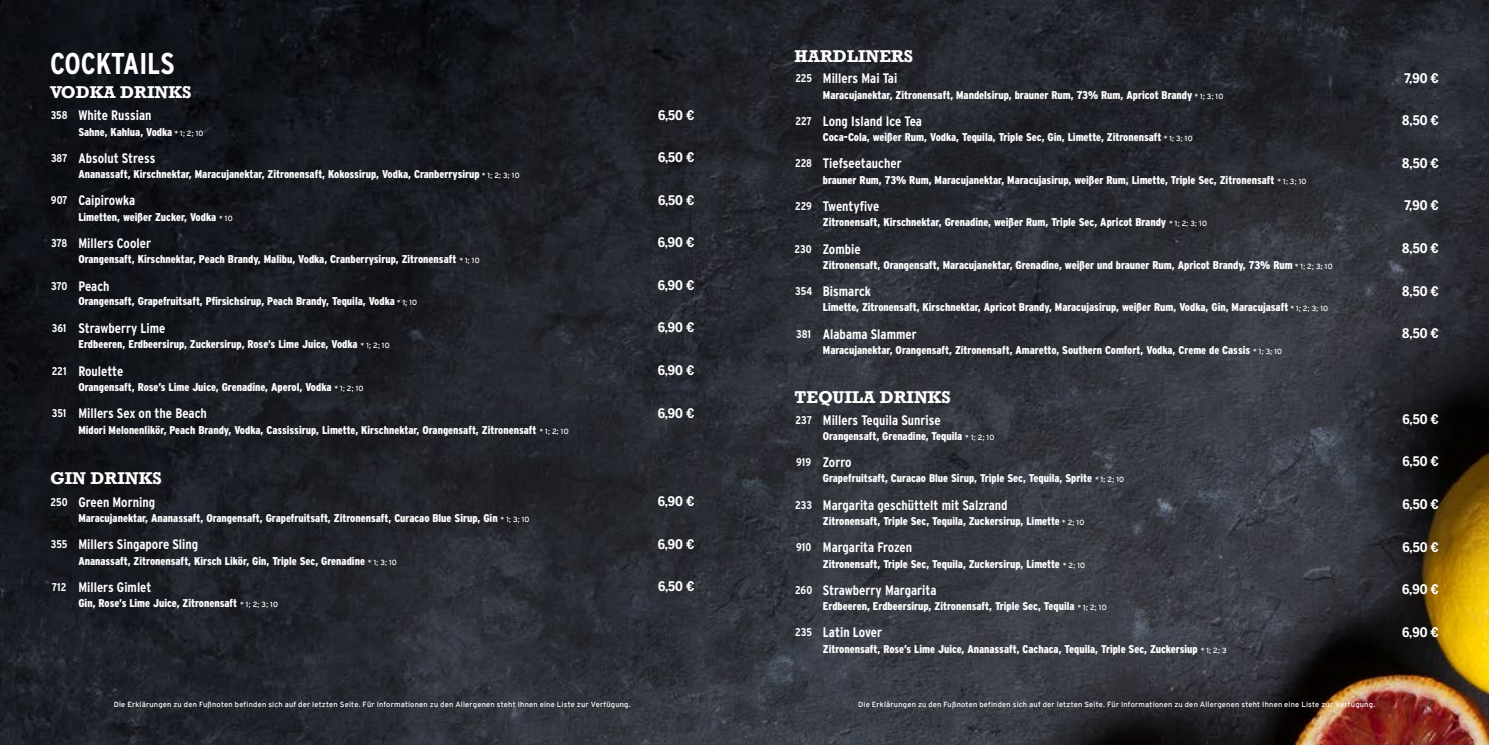
<style>
.page{position:relative;width:1489px;height:745px;background:#fff}
.page>*{position:absolute;margin:0;border:0;box-sizing:border-box;transform-origin:0 0}
.t1{font:700 condensed 30px "Interstate";color:#fff}
.t2{font:700 17.5px "Rockwell";color:#fff}
.t3{font:700 condensed 13.75px "Interstate";color:#fff}
.t4{font:700 13.12px "Benton Sans Cond";color:#fff}
.t5{font:900 condensed 11.25px "Interstate";color:#fff}
.t6{font:7.5px "Interstate";letter-spacing:.025em;color:#fff}
.s1{font-size:11.25px}
.s2{font-weight:400;font-stretch:normal;font-size:7.5px}
</style>
<div class="page">
<img style="left:0;top:0;width:1488px;height:744px">
<h1 class="t1" style="left:50px;top:47px;width:126px">COCKTAILS</h1>
<h2 class="t2" style="left:50px;top:81px;width:143px">VODKA DRINKS</h2>
<p class="t3" style="left:51px;top:108px;width:102px"><span class="s1">358</span> White Russian</p>
<p class="t4" style="left:658px;top:107px;width:38px">6,50 €</p>
<p class="t5" style="left:78px;top:125px;width:127px">Sahne, Kahlua, Vodka <span class="s2">* 1; 2; 10</span></p>
<p class="t3" style="left:51px;top:150px;width:106px"><span class="s1">387</span> Absolut Stress</p>
<p class="t4" style="left:658px;top:150px;width:38px">6,50 €</p>
<p class="t5" style="left:78px;top:168px;width:443px">Ananassaft, Kirschnektar, Maracujanektar, Zitronensaft, Kokossirup, Vodka, Cranberrysirup <span class="s2">* 1; 2; 3; 10</span></p>
<p class="t3" style="left:51px;top:193px;width:86px"><span class="s1">907</span> Caipirowka</p>
<p class="t4" style="left:658px;top:192px;width:38px">6,50 €</p>
<p class="t5" style="left:78px;top:210px;width:156px">Limetten, weißer Zucker, Vodka <span class="s2">* 10</span></p>
<p class="t3" style="left:51px;top:235px;width:101px"><span class="s1">378</span> Millers Cooler</p>
<p class="t4" style="left:657px;top:235px;width:38px">6,90 €</p>
<p class="t5" style="left:78px;top:253px;width:403px">Orangensaft, Kirschnektar, Peach Brandy, Malibu, Vodka, Cranberrysirup, Zitronensaft <span class="s2">* 1; 10</span></p>
<p class="t3" style="left:51px;top:278px;width:60px"><span class="s1">370</span> Peach</p>
<p class="t4" style="left:657px;top:277px;width:38px">6,90 €</p>
<p class="t5" style="left:78px;top:294px;width:340px">Orangensaft, Grapefruitsaft, Pfirsichsirup, Peach Brandy, Tequila, Vodka <span class="s2">* 1; 10</span></p>
<p class="t3" style="left:52px;top:320px;width:115px"><span class="s1">361</span> Strawberry Lime</p>
<p class="t4" style="left:657px;top:320px;width:38px">6,90 €</p>
<p class="t5" style="left:78px;top:338px;width:313px">Erdbeeren, Erdbeersirup, Zuckersirup, Rose’s Lime Juice, Vodka <span class="s2">* 1; 2; 10</span></p>
<p class="t3" style="left:52px;top:363px;width:73px"><span class="s1">221</span> Roulette</p>
<p class="t4" style="left:657px;top:362px;width:38px">6,90 €</p>
<p class="t5" style="left:78px;top:380px;width:287px">Orangensaft, Rose’s Lime Juice, Grenadine, Aperol, Vodka <span class="s2">* 1; 2; 10</span></p>
<p class="t3" style="left:52px;top:405px;width:156px"><span class="s1">351</span> Millers Sex on the Beach</p>
<p class="t4" style="left:657px;top:405px;width:38px">6,90 €</p>
<p class="t5" style="left:78px;top:423px;width:491px">Midori Melonenlikör, Peach Brandy, Vodka, Cassissirup, Limette, Kirschnektar, Orangensaft, Zitronensaft <span class="s2">* 1; 2; 10</span></p>
<h2 class="t2" style="left:50px;top:467px;width:113px">GIN DRINKS</h2>
<p class="t3" style="left:51px;top:494px;width:106px"><span class="s1">250</span> Green Morning</p>
<p class="t4" style="left:657px;top:493px;width:38px">6,90 €</p>
<p class="t5" style="left:78px;top:511px;width:452px">Maracujanektar, Ananassaft, Orangensaft, Grapefruitsaft, Zitronensaft, Curacao Blue Sirup, Gin <span class="s2">* 1; 3; 10</span></p>
<p class="t3" style="left:51px;top:536px;width:149px"><span class="s1">355</span> Millers Singapore Sling</p>
<p class="t4" style="left:657px;top:536px;width:38px">6,90 €</p>
<p class="t5" style="left:78px;top:554px;width:320px">Ananassaft, Zitronensaft, Kirsch Likör, Gin, Triple Sec, Grenadine <span class="s2">* 1; 3; 10</span></p>
<p class="t3" style="left:52px;top:579px;width:101px"><span class="s1">712</span> Millers Gimlet</p>
<p class="t4" style="left:658px;top:578px;width:38px">6,50 €</p>
<p class="t5" style="left:78px;top:596px;width:201px">Gin, Rose’s Lime Juice, Zitronensaft <span class="s2">* 1; 2; 3; 10</span></p>
<h2 class="t2" style="left:794px;top:46px;width:120px">HARDLINERS</h2>
<p class="t3" style="left:795px;top:71px;width:103px"><span class="s1">225</span> Millers Mai Tai</p>
<p class="t4" style="left:1404px;top:70px;width:36px">7,90 €</p>
<p class="t5" style="left:822px;top:88px;width:402px">Maracujanektar, Zitronensaft, Mandelsirup, brauner Rum, 73% Rum, Apricot Brandy <span class="s2">* 1; 3; 10</span></p>
<p class="t3" style="left:795px;top:113px;width:128px"><span class="s1">227</span> Long Island Ice Tea</p>
<p class="t4" style="left:1402px;top:113px;width:38px">8,50 €</p>
<p class="t5" style="left:822px;top:131px;width:371px">Coca-Cola, weißer Rum, Vodka, Tequila, Triple Sec, Gin, Limette, Zitronensaft <span class="s2">* 1; 3; 10</span></p>
<p class="t3" style="left:795px;top:156px;width:108px"><span class="s1">228</span> Tiefseetaucher</p>
<p class="t4" style="left:1402px;top:155px;width:38px">8,50 €</p>
<p class="t5" style="left:822px;top:173px;width:485px">brauner Rum, 73% Rum, Maracujanektar, Maracujasirup, weißer Rum, Limette, Triple Sec, Zitronensaft <span class="s2">* 1; 3; 10</span></p>
<p class="t3" style="left:795px;top:198px;width:85px"><span class="s1">229</span> Twentyfive</p>
<p class="t4" style="left:1404px;top:198px;width:36px">7,90 €</p>
<p class="t5" style="left:822px;top:216px;width:385px">Zitronensaft, Kirschnektar, Grenadine, weißer Rum, Triple Sec, Apricot Brandy <span class="s2">* 1; 2; 3; 10</span></p>
<p class="t3" style="left:794px;top:241px;width:68px"><span class="s1">230</span> Zombie</p>
<p class="t4" style="left:1402px;top:240px;width:38px">8,50 €</p>
<p class="t5" style="left:822px;top:258px;width:511px">Zitronensaft, Orangensaft, Maracujanektar, Grenadine, weißer und brauner Rum, Apricot Brandy, 73% Rum <span class="s2">* 1; 2; 3; 10</span></p>
<p class="t3" style="left:795px;top:283px;width:77px"><span class="s1">354</span> Bismarck</p>
<p class="t4" style="left:1402px;top:283px;width:38px">8,50 €</p>
<p class="t5" style="left:822px;top:301px;width:507px">Limette, Zitronensaft, Kirschnektar, Apricot Brandy, Maracujasirup, weißer Rum, Vodka, Gin, Maracujasaft <span class="s2">* 1; 2; 3; 10</span></p>
<p class="t3" style="left:796px;top:326px;width:122px"><span class="s1">381</span> Alabama Slammer</p>
<p class="t4" style="left:1402px;top:325px;width:38px">8,50 €</p>
<p class="t5" style="left:822px;top:343px;width:461px">Maracujanektar, Orangensaft, Zitronensaft, Amaretto, Southern Comfort, Vodka, Creme de Cassis <span class="s2">* 1; 3; 10</span></p>
<h2 class="t2" style="left:794px;top:386px;width:158px">TEQUILA DRINKS</h2>
<p class="t3" style="left:795px;top:412px;width:147px"><span class="s1">237</span> Millers Tequila Sunrise</p>
<p class="t4" style="left:1402px;top:411px;width:38px">6,50 €</p>
<p class="t5" style="left:822px;top:429px;width:173px">Orangensaft, Grenadine, Tequila <span class="s2">* 1; 2; 10</span></p>
<p class="t3" style="left:796px;top:454px;width:57px"><span class="s1">919</span> Zorro</p>
<p class="t4" style="left:1402px;top:453px;width:38px">6,50 €</p>
<p class="t5" style="left:822px;top:472px;width:303px">Grapefruitsaft, Curacao Blue Sirup, Triple Sec, Tequila, Sprite <span class="s2">* 1; 2; 10</span></p>
<p class="t3" style="left:795px;top:497px;width:214px"><span class="s1">233</span> Margarita geschüttelt mit Salzrand</p>
<p class="t4" style="left:1402px;top:496px;width:38px">6,50 €</p>
<p class="t5" style="left:822px;top:514px;width:263px">Zitronensaft, Triple Sec, Tequila, Zuckersirup, Limette <span class="s2">* 2; 10</span></p>
<p class="t3" style="left:796px;top:539px;width:118px"><span class="s1">910</span> Margarita Frozen</p>
<p class="t4" style="left:1402px;top:538px;width:38px">6,50 €</p>
<p class="t5" style="left:822px;top:557px;width:264px">Zitronensaft, Triple Sec, Tequila, Zuckersirup, Limette <span class="s2">* 2; 10</span></p>
<p class="t3" style="left:795px;top:582px;width:143px"><span class="s1">260</span> Strawberry Margarita</p>
<p class="t4" style="left:1401px;top:581px;width:38px">6,90 €</p>
<p class="t5" style="left:822px;top:599px;width:285px">Erdbeeren, Erdbeersirup, Zitronensaft, Triple Sec, Tequila <span class="s2">* 1; 2; 10</span></p>
<p class="t3" style="left:795px;top:624px;width:88px"><span class="s1">235</span> Latin Lover</p>
<p class="t4" style="left:1401px;top:623px;width:38px">6,90 €</p>
<p class="t5" style="left:822px;top:642px;width:405px">Zitronensaft, Rose’s Lime Juice, Ananassaft, Cachaca, Tequila, Triple Sec, Zuckersiup <span class="s2">* 1; 2; 3</span></p>
<p class="t6" style="left:114px;top:699px;width:518px">Die Erklärungen zu den Fußnoten befinden sich auf der letzten Seite. Für Informationen zu den Allergenen steht Ihnen eine Liste zur Verfügung.</p>
<p class="t6" style="left:858px;top:699px;width:518px">Die Erklärungen zu den Fußnoten befinden sich auf der letzten Seite. Für Informationen zu den Allergenen steht Ihnen eine Liste zur Verfügung.</p>
</div>
